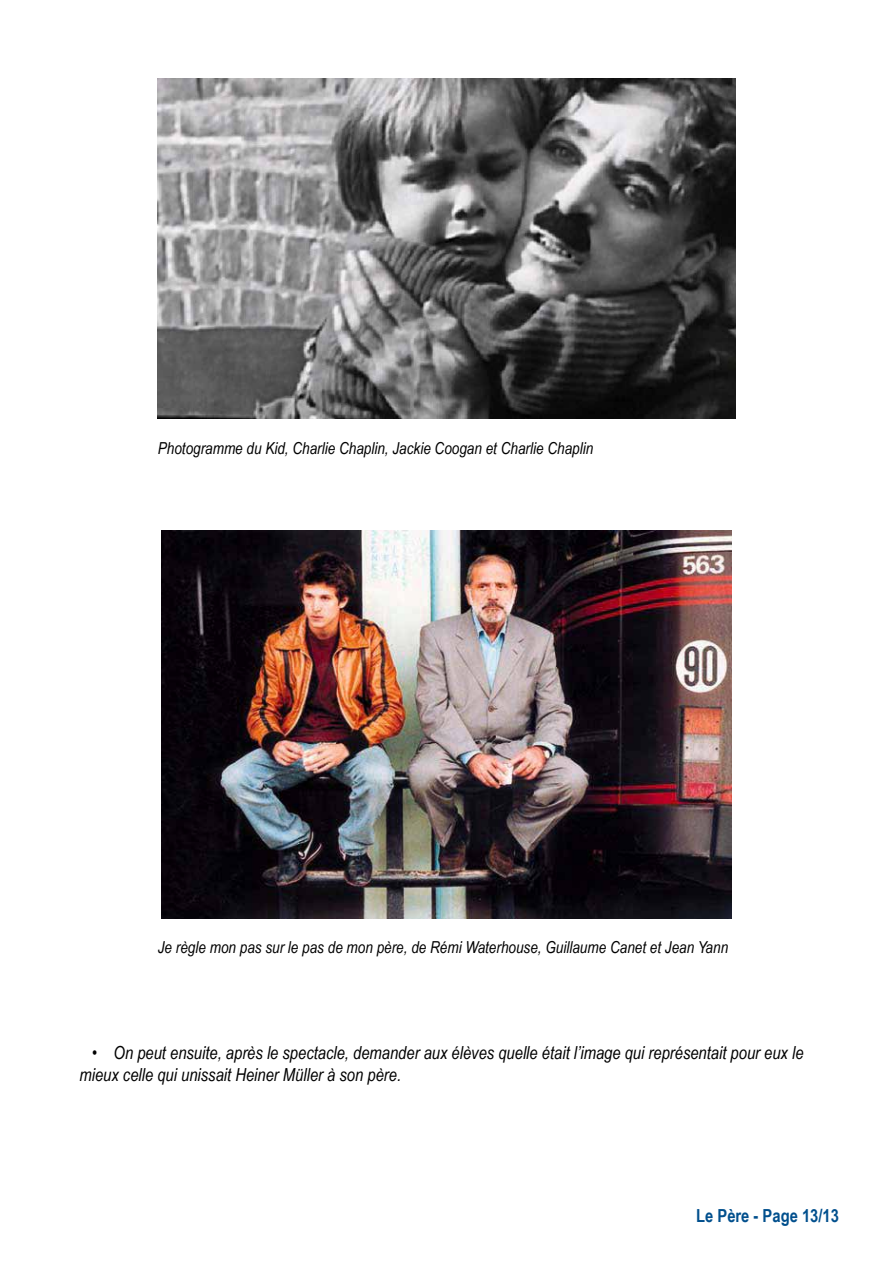
<style>
.page{position:relative;width:893px;height:1263px;background:#fff}
.page>*{position:absolute;margin:0;border:0;box-sizing:border-box;transform-origin:0 0}
.t1{font:italic 18px/21.6px "Arial Narrow";color:#000}
.t2{font:700 18px "Arial Narrow";color:#004f8d}
.t3{font:italic 16.5px "Arial Narrow";color:#000}
</style>
<div class="page">
<img style="left:158px;top:78px;width:577px;height:340px">
<img style="left:162px;top:530px;width:569px;height:388px">
<p class="t3" style="left:158px;top:437px;width:437px">Photogramme du Kid, Charlie Chaplin, Jackie Coogan et Charlie Chaplin</p>
<p class="t3" style="left:158px;top:935px;width:572px">Je règle mon pas sur le pas de mon père, de Rémi Waterhouse, Guillaume Canet et Jean Yann</p>
<p class="t1" style="left:80px;top:1042px;width:726px;text-indent:13px">• On peut ensuite, après le spectacle, demander aux élèves quelle était l’image qui représentait pour eux le mieux celle qui unissait Heiner Müller à son père.</p>
<p class="t2" style="left:696px;top:1202px;width:144px">Le Père - Page 13/13</p>
</div>
